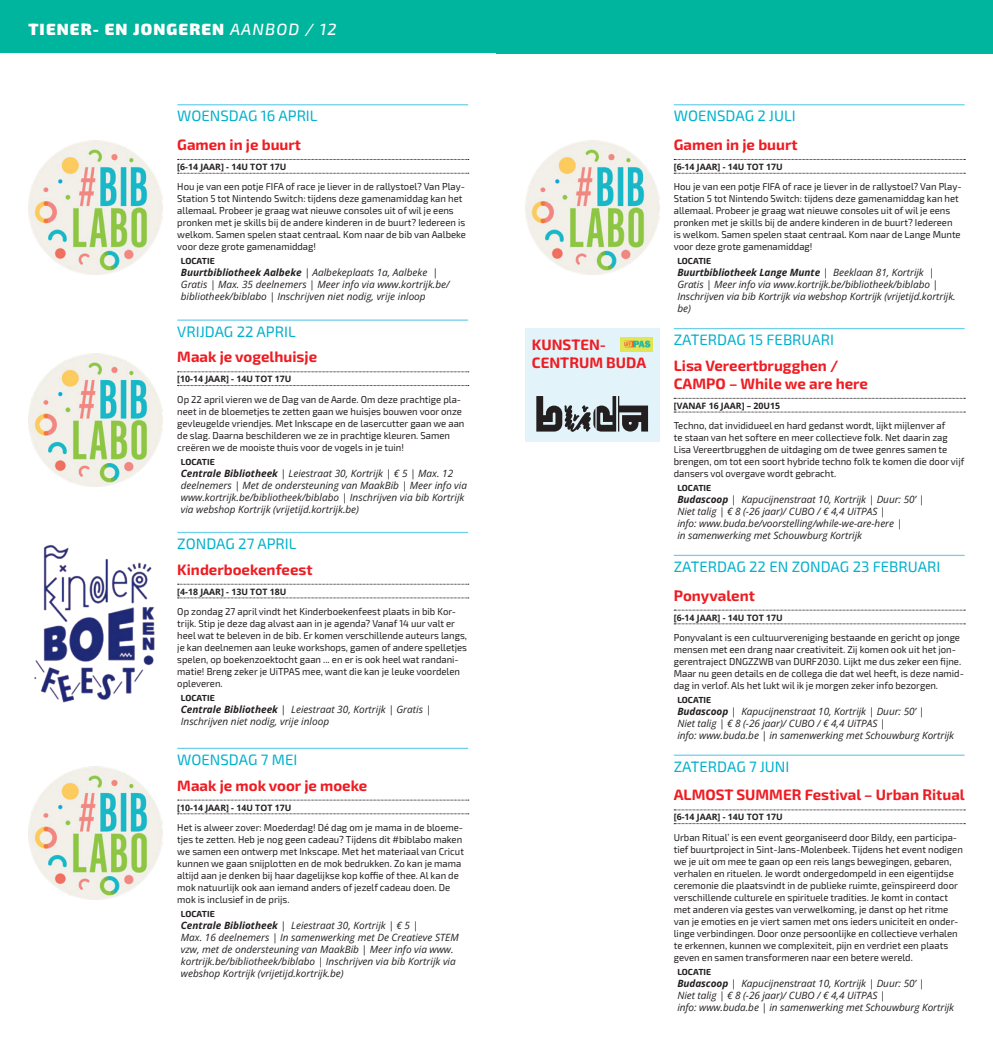
<style>
.page{position:relative;width:993px;height:1053px;background:#fff}
.page>*{position:absolute;margin:0;border:0;box-sizing:border-box;transform-origin:0 0}
.t1{font:900 16.25px "Exo 2";letter-spacing:.07em;color:#fff}
.t2{font:700 15px/18px "Exo 2";color:#ee1d23}
.t3{font:15px "Exo 2";color:#00b1cd}
.t4{font:10px/12px "Exo 2";color:#231f20;scale:.95 1}
.t5{font:italic 10px/12px "Open Sans";color:#231f20}
.t6{font:700 8.75px "Open Sans";color:#231f20}
.t7{font:700 8.75px "Exo 2";color:#231f20}
.s1{font-weight:500;font-style:italic}
.s2{font-weight:700}
</style>
<div class="page">
<div style="left:0;top:0;width:496px;height:53px;background:#00b59d"></div>
<div style="left:496px;top:0;width:496px;height:53px;background:#00b59d"></div>
<hr style="left:673px;top:104px;width:291px;height:1px;background:#6eceeb">
<svg style="left:674px;top:159px;width:290px;height:1px"></svg>
<svg style="left:674px;top:173px;width:290px;height:1px"></svg>
<hr style="left:673px;top:328px;width:291px;height:1px;background:#6eceeb">
<svg style="left:674px;top:398px;width:290px;height:1px"></svg>
<svg style="left:674px;top:411px;width:290px;height:1px"></svg>
<hr style="left:673px;top:554px;width:291px;height:2px;background:#6eceeb">
<svg style="left:674px;top:609px;width:290px;height:1px"></svg>
<svg style="left:674px;top:623px;width:290px;height:1px"></svg>
<hr style="left:673px;top:754px;width:291px;height:1px;background:#6eceeb">
<svg style="left:674px;top:809px;width:290px;height:1px"></svg>
<svg style="left:674px;top:823px;width:290px;height:1px"></svg>
<img style="left:34px;top:545px;width:121px;height:158px">
<hr style="left:177px;top:104px;width:291px;height:1px;background:#6eceeb">
<svg style="left:177px;top:159px;width:291px;height:1px"></svg>
<svg style="left:177px;top:173px;width:291px;height:1px"></svg>
<hr style="left:177px;top:319px;width:291px;height:2px;background:#6eceeb">
<svg style="left:177px;top:371px;width:291px;height:1px"></svg>
<svg style="left:177px;top:385px;width:291px;height:1px"></svg>
<hr style="left:177px;top:532px;width:291px;height:1px;background:#6eceeb">
<svg style="left:177px;top:584px;width:291px;height:1px"></svg>
<svg style="left:177px;top:597px;width:291px;height:1px"></svg>
<hr style="left:177px;top:747px;width:291px;height:2px;background:#6eceeb">
<svg style="left:177px;top:799px;width:291px;height:1px"></svg>
<svg style="left:177px;top:813px;width:291px;height:1px"></svg>
<img style="left:29px;top:766px;width:133px;height:133px">
<img style="left:525px;top:141px;width:133px;height:133px">
<img style="left:29px;top:141px;width:133px;height:133px">
<img style="left:29px;top:353px;width:133px;height:134px">
<div style="left:524px;top:328px;width:135px;height:113px;background:#e2f4fa"></div>
<svg style="left:536px;top:396px;width:112px;height:36px"></svg>
<img style="left:620px;top:337px;width:32px;height:14px">
<h1 class="t1" style="left:28px;top:18px;width:309px">TIENER- EN JONGEREN <span class="s1">AANBOD / 12</span></h1>
<h2 class="t3" style="left:177px;top:106px;width:142px">WOENSDAG 16 APRIL</h2>
<h2 class="t2" style="left:177px;top:135px;width:125px">Gamen in je buurt</h2>
<p class="t6" style="left:177px;top:161px;width:110px">[6-14 JAAR] - 14U TOT 17U</p>
<p class="t4" style="left:177px;top:180px;width:305px">Hou je van een potje FIFA of race je liever in de rallystoel? Van Play-Station 5 tot Nintendo Switch: tijdens deze gamenamiddag kan het allemaal. Probeer je graag wat nieuwe consoles uit of wil je eens pronken met je skills bij de andere kinderen in de buurt? Iedereen is welkom. Samen spelen staat centraal. Kom naar de bib van Aalbeke voor deze grote gamenamiddag!</p>
<p class="t7" style="left:181px;top:255px;width:35px">LOCATIE</p>
<p class="t5" style="left:181px;top:266px;width:270px"><span class="s2">Buurtbibliotheek Aalbeke</span> | Aalbekeplaats 1a, Aalbeke |<br>Gratis | Max. 35 deelnemers | Meer info via www.kortrijk.be/ bibliotheek/biblabo | Inschrijven niet nodig, vrije inloop</p>
<h2 class="t3" style="left:177px;top:321px;width:120px">VRIJDAG 22 APRIL</h2>
<h2 class="t2" style="left:177px;top:347px;width:141px">Maak je vogelhuisje</h2>
<p class="t6" style="left:177px;top:373px;width:115px">[10-14 JAAR] - 14U TOT 17U</p>
<p class="t4" style="left:177px;top:392px;width:304px">Op 22 april vieren we de Dag van de Aarde. Om deze prachtige pla&shy;neet in de bloemetjes te zetten gaan we huisjes bouwen voor onze gevleugelde vriendjes. Met Inkscape en de lasercutter gaan we aan de slag. Daarna beschilderen we ze in prachtige kleuren. Samen creëren we de mooiste thuis voor de vogels in je tuin!</p>
<p class="t7" style="left:181px;top:455px;width:35px">LOCATIE</p>
<p class="t5" style="left:181px;top:466px;width:287px"><span class="s2">Centrale Bibliotheek</span> | Leiestraat 30, Kortrijk | € 5 | Max. 12 deelnemers | Met de ondersteuning van MaakBib | Meer info via www.kortrijk.be/bibliotheek/biblabo | Inschrijven via bib Kortrijk via webshop Kortrijk (vrijetijd.kortrijk.be)</p>
<h2 class="t3" style="left:177px;top:533px;width:121px">ZONDAG 27 APRIL</h2>
<h2 class="t2" style="left:177px;top:560px;width:137px">Kinderboekenfeest</h2>
<p class="t6" style="left:177px;top:585px;width:110px">[4-18 JAAR] - 13U TOT 18U</p>
<p class="t4" style="left:177px;top:605px;width:306px">Op zondag 27 april vindt het Kinderboekenfeest plaats in bib Kor&shy;trijk. Stip je deze dag alvast aan in je agenda? Vanaf 14 uur valt er heel wat te beleven in de bib. Er komen verschillende auteurs langs, je kan deelnemen aan leuke workshops, gamen of andere spelletjes spelen, op boekenzoektocht gaan ... en er is ook heel wat randani&shy;matie! Breng zeker je UiTPAS mee, want die kan je leuke voordelen opleveren.</p>
<p class="t7" style="left:181px;top:691px;width:35px">LOCATIE</p>
<p class="t5" style="left:181px;top:703px;width:252px"><span class="s2">Centrale Bibliotheek</span> | Leiestraat 30, Kortrijk | Gratis |<br>Inschrijven niet nodig, vrije inloop</p>
<h2 class="t3" style="left:177px;top:749px;width:122px">WOENSDAG 7 MEI</h2>
<h2 class="t2" style="left:177px;top:775px;width:191px">Maak je mok voor je moeke</h2>
<p class="t6" style="left:177px;top:801px;width:115px">[10-14 JAAR] - 14U TOT 17U</p>
<p class="t4" style="left:177px;top:820px;width:303px">Het is alweer zover: Moederdag! Dé dag om je mama in de bloeme&shy;tjes te zetten. Heb je nog geen cadeau? Tijdens dit #biblabo maken we samen een ontwerp met Inkscape. Met het materiaal van Cricut kunnen we gaan snijplotten en de mok bedrukken. Zo kan je mama altijd aan je denken bij haar dagelijkse kop koffie of thee. Al kan de mok natuurlijk ook aan iemand anders of jezelf cadeau doen. De mok is inclusief in de prijs.</p>
<p class="t7" style="left:181px;top:907px;width:35px">LOCATIE</p>
<p class="t5" style="left:181px;top:918px;width:279px"><span class="s2">Centrale Bibliotheek</span> | Leiestraat 30, Kortrijk | € 5 |<br>Max. 16 deelnemers | In samenwerking met De Creatieve STEM vzw, met de ondersteuning van MaakBib | Meer info via www. kortrijk.be/bibliotheek/biblabo | Inschrijven via bib Kortrijk via webshop Kortrijk (vrijetijd.kortrijk.be)</p>
<h2 class="t2" style="left:531px;top:335px;width:116px">KUNSTEN-<br>CENTRUM BUDA</h2>
<h2 class="t3" style="left:673px;top:106px;width:123px">WOENSDAG 2 JULI</h2>
<h2 class="t2" style="left:673px;top:135px;width:125px">Gamen in je buurt</h2>
<p class="t6" style="left:673px;top:161px;width:110px">[6-14 JAAR] - 14U TOT 17U</p>
<p class="t4" style="left:673px;top:180px;width:304px">Hou je van een potje FIFA of race je liever in de rallystoel? Van Play-Station 5 tot Nintendo Switch: tijdens deze gamenamiddag kan het allemaal. Probeer je graag wat nieuwe consoles uit of wil je eens pronken met je skills bij de andere kinderen in de buurt? Iedereen is welkom. Samen spelen staat centraal. Kom naar de Lange Munte voor deze grote gamenamiddag!</p>
<p class="t7" style="left:677px;top:255px;width:35px">LOCATIE</p>
<p class="t5" style="left:677px;top:266px;width:280px"><span class="s2">Buurtbibliotheek Lange Munte</span> | Beeklaan 81, Kortrijk | Gratis | Meer info via www.kortrijk.be/bibliotheek/biblabo | Inschrijven via bib Kortrijk via webshop Kortrijk (vrijetijd.kortrijk. be)</p>
<h2 class="t3" style="left:673px;top:329px;width:162px">ZATERDAG 15 FEBRUARI</h2>
<h2 class="t2" style="left:673px;top:356px;width:195px">Lisa Vereertbrugghen /<br>CAMPO – While we are here</h2>
<p class="t6" style="left:673px;top:399px;width:108px">[VANAF 16 JAAR] – 20U15</p>
<p class="t4" style="left:673px;top:419px;width:307px">Techno, dat invididueel en hard gedanst wordt, lijkt mijlenver af<br>te staan van het softere en meer collectieve folk. Net daarin zag Lisa Vereertbrugghen de uitdaging om de twee genres samen te brengen, om tot een soort hybride techno folk te komen die door vijf dansers vol overgave wordt gebracht.</p>
<p class="t7" style="left:677px;top:482px;width:35px">LOCATIE</p>
<p class="t5" style="left:677px;top:493px;width:248px"><span class="s2">Budascoop</span> | Kapucijnenstraat 10, Kortrijk | Duur: 50’ | Niet talig | € 8 (-26 jaar)/ CUBO / € 4,4 UiTPAS |<br>info: www.buda.be/voorstelling/while-we-are-here |<br>in samenwerking met Schouwburg Kortrijk</p>
<h2 class="t3" style="left:673px;top:556px;width:268px">ZATERDAG 22 EN ZONDAG 23 FEBRUARI</h2>
<h2 class="t2" style="left:673px;top:585px;width:83px">Ponyvalent</h2>
<p class="t6" style="left:673px;top:611px;width:110px">[6-14 JAAR] - 14U TOT 17U</p>
<p class="t4" style="left:673px;top:631px;width:307px">Ponyvalant is een cultuurvereniging bestaande en gericht op jonge mensen met een drang naar creativiteit. Zij komen ook uit het jon&shy;gerentraject DNGZZWB van DURF2030. Lijkt me dus zeker een fijne.<br>Maar nu geen details en de collega die dat wel heeft, is deze namid&shy;dag in verlof. Als het lukt wil ik je morgen zeker info bezorgen.</p>
<p class="t7" style="left:677px;top:693px;width:35px">LOCATIE</p>
<p class="t5" style="left:677px;top:705px;width:278px"><span class="s2">Budascoop</span> | Kapucijnenstraat 10, Kortrijk | Duur: 50’ |<br>Niet talig | € 8 (-26 jaar)/ CUBO / € 4,4 UiTPAS |<br>info: www.buda.be | in samenwerking met Schouwburg Kortrijk</p>
<h2 class="t3" style="left:673px;top:756px;width:117px">ZATERDAG 7 JUNI</h2>
<h2 class="t2" style="left:673px;top:785px;width:292px">ALMOST SUMMER Festival – Urban Ritual</h2>
<p class="t6" style="left:673px;top:811px;width:110px">[6-14 JAAR] - 14U TOT 17U</p>
<p class="t4" style="left:673px;top:830px;width:306px">Urban Ritual’ is een event georganiseerd door Bildy, een participa&shy;tief buurtproject in Sint-Jans-Molenbeek. Tijdens het event nodigen we je uit om mee te gaan op een reis langs bewegingen, gebaren, verhalen en rituelen. Je wordt ondergedompeld in een eigentijdse ceremonie die plaatsvindt in de publieke ruimte, geïnspireerd door verschillende culturele en spirituele tradities. Je komt in contact met anderen via gestes van verwelkoming, je danst op het ritme van je emoties en je viert samen met ons ieders uniciteit en onder&shy;linge verbindingen. Door onze persoonlijke en collectieve verhalen te erkennen, kunnen we complexiteit, pijn en verdriet een plaats geven en samen transformeren naar een betere wereld.</p>
<p class="t7" style="left:677px;top:965px;width:35px">LOCATIE</p>
<p class="t5" style="left:677px;top:976px;width:278px"><span class="s2">Budascoop</span> | Kapucijnenstraat 10, Kortrijk | Duur: 50’ |<br>Niet talig | € 8 (-26 jaar)/ CUBO / € 4,4 UiTPAS |<br>info: www.buda.be | in samenwerking met Schouwburg Kortrijk</p>
</div>
